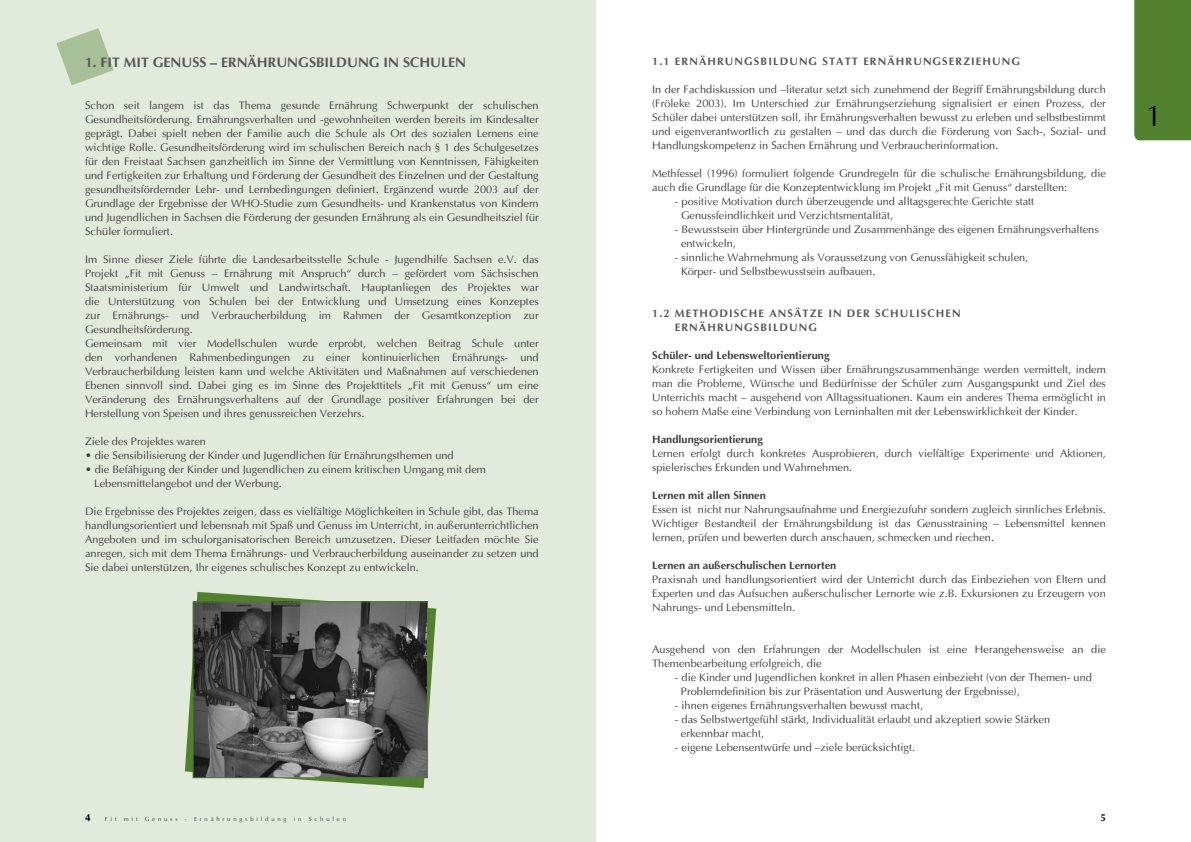
<style>
.page{position:relative;width:1191px;height:842px;background:#fff}
.page>*{position:absolute;margin:0;border:0;box-sizing:border-box;transform-origin:0 0}
.t1{font:30px "Ottawa Plain";color:#000}
.t2{font:700 14px "Ottawa";color:#58585a}
.t3{font:11px/14px "Ottawa Plain";color:#3e3d40}
.t4{font:700 11px "Ottawa";color:#3e3d40}
.t5{font:700 11px "Ottawa";letter-spacing:.1em;color:#58585a}
.t6{font:700 10px "Ottawa";color:#000}
.t7{font:6px "Ottawa Plain";letter-spacing:.46em;color:#3e3d40}
</style>
<div class="page">
<div style="left:1134px;top:0;width:57px;height:140px;background:#52812e"></div>
<div style="left:0;top:0;width:595px;height:842px;background:#e2eadb"></div>
<svg style="left:56px;top:28px;width:58px;height:57px"></svg>
<svg style="left:185px;top:592px;width:251px;height:196px"></svg>
<img style="left:195px;top:604px;width:231px;height:172px">
<div style="left:193px;top:602px;width:235px;height:176px;border:1px solid #52812e"></div>
<p class="t2" style="left:85px;top:54px;width:48px">1. Fit mit</p>
<p class="t2" style="left:153px;top:54px;width:21px">Genuss</p>
<p class="t2" style="left:210px;top:54px;width:29px">– Ernährungsbildung</p>
<p class="t2" style="left:384px;top:54px;width:46px">in Schulen</p>
<p class="t3" style="left:85px;top:99px;width:455px;text-align:justify">Schon seit langem ist das Thema gesunde Ernährung Schwerpunkt der schulischen Gesundheitsförderung. Ernährungsverhalten und -gewohnheiten werden bereits im Kindesalter geprägt. Dabei spielt neben der Familie auch die Schule als Ort des sozialen Lernens eine wichtige Rolle. Gesundheitsförderung wird im schulischen Bereich nach § 1 des Schulgesetzes für den Freistaat Sachsen ganzheitlich im Sinne der Vermittlung von Kenntnissen, Fähigkeiten und Fertigkeiten zur Erhaltung und Förderung der Gesundheit des Einzelnen und der Gestaltung gesundheitsfördernder Lehr- und Lernbedingungen definiert. Ergänzend wurde 2003 auf der Grundlage der Ergebnisse der WHO-Studie zum Gesundheits- und Krankenstatus von Kindern und Jugendlichen in Sachsen die Förderung der gesunden Ernährung als ein Gesundheitsziel für Schüler formuliert.</p>
<p class="t3" style="left:85px;top:253px;width:455px">Im Sinne dieser Ziele führte die Landesarbeitsstelle Schule - Jugendhilfe Sachsen e.V. das Projekt „Fit mit Genuss – Ernährung mit Anspruch“ durch – gefördert vom Sächsischen Staatsministerium für Umwelt und Landwirtschaft. Hauptanliegen des Projektes war die Unterstützung von Schulen bei der Entwicklung und Umsetzung eines Konzeptes zur Ernährungs- und Verbraucherbildung im Rahmen der Gesamtkonzeption zur Gesundheitsförderung.<br>Gemeinsam mit vier Modellschulen wurde erprobt, welchen Beitrag Schule unter den vorhandenen Rahmenbedingungen zu einer kontinuierlichen Ernährungs- und Verbraucherbildung leisten kann und welche Aktivitäten und Maßnahmen auf verschiedenen Ebenen sinnvoll sind. Dabei ging es im Sinne des Projekttitels „Fit mit Genuss“ um eine Veränderung des Ernährungsverhaltens auf der Grundlage positiver Erfahrungen bei der Herstellung von Speisen und ihres genussreichen Verzehrs.</p>
<p class="t3" style="left:85px;top:435px;width:122px">Ziele des Projektes waren</p>
<p class="t3" style="left:85px;top:449px;width:370px">• die Sensibilisierung der Kinder und Jugendlichen für Ernährungsthemen und</p>
<p class="t3" style="left:94px;top:463px;width:393px;text-indent:-9px">• die Befähigung der Kinder und Jugendlichen zu einem kritischen Umgang mit dem<br>Lebensmittelangebot und der Werbung.</p>
<p class="t3" style="left:85px;top:505px;width:455px;text-align:justify">Die Ergebnisse des Projektes zeigen, dass es vielfältige Möglichkeiten in Schule gibt, das Thema handlungsorientiert und lebensnah mit Spaß und Genuss im Unterricht, in außerunterrichtlichen Angeboten und im schulorganisatorischen Bereich umzusetzen. Dieser Leitfaden möchte Sie anregen, sich mit dem Thema Ernährungs- und Verbraucherbildung auseinander zu setzen und Sie dabei unterstützen, Ihr eigenes schulisches Konzept zu entwickeln.</p>
<p class="t6" style="left:85px;top:811px;width:7px">4</p>
<p class="t7" style="left:105px;top:816px;width:243px">Fit mit Genuss - Ernährungsbildung in Schulen</p>
<p class="t5" style="left:652px;top:54px;width:369px">1.1 ERNÄHRUNGSBILDUNG STATT ERNÄHRUNGSERZIEHUNG</p>
<p class="t3" style="left:652px;top:82px;width:455px;text-align:justify">In der Fachdiskussion und –literatur setzt sich zunehmend der Begriff Ernährungsbildung durch (Fröleke 2003). Im Unterschied zur Ernährungserziehung signalisiert er einen Prozess, der Schüler dabei unterstützen soll, ihr Ernährungsverhalten bewusst zu erleben und selbstbestimmt und eigenverantwortlich zu gestalten – und das durch die Förderung von Sach-, Sozial- und Handlungskompetenz in Sachen Ernährung und Verbraucherinformation.</p>
<p class="t3" style="left:652px;top:166px;width:455px">Methfessel (1996) formuliert folgende Grundregeln für die schulische Ernährungsbildung, die auch die Grundlage für die Konzeptentwicklung im Projekt „Fit mit Genuss“ darstellten:</p>
<p class="t3" style="left:681px;top:194px;width:355px;text-indent:-6px">- positive Motivation durch überzeugende und alltagsgerechte Gerichte statt<br>Genussfeindlichkeit und Verzichtsmentalität,</p>
<p class="t3" style="left:681px;top:222px;width:419px;text-indent:-6px">- Bewusstsein über Hintergründe und Zusammenhänge des eigenen Ernährungsverhaltens entwickeln,</p>
<p class="t3" style="left:681px;top:250px;width:349px;text-indent:-6px">- sinnliche Wahrnehmung als Voraussetzung von Genussfähigkeit schulen,<br>Körper- und Selbstbewusstsein aufbauen.</p>
<p class="t5" style="left:652px;top:306px;width:42px">1.2 Meth</p>
<p class="t5" style="left:709px;top:306px;width:18px">odis</p>
<p class="t5" style="left:740px;top:306px;width:46px">che Ansätze</p>
<p class="t5" style="left:828px;top:306px;width:27px">in der</p>
<p class="t5" style="left:875px;top:306px;width:24px">schulis</p>
<p class="t5" style="left:927px;top:306px;width:18px">chen</p>
<p class="t5" style="left:675px;top:320px;width:16px">Ernährungsbildung</p>
<p class="t4" style="left:652px;top:348px;width:179px">Schüler- und Lebensweltorientierung</p>
<p class="t3" style="left:652px;top:362px;width:455px;text-align:justify">Konkrete Fertigkeiten und Wissen über Ernährungszusammenhänge werden vermittelt, indem man die Probleme, Wünsche und Bedürfnisse der Schüler zum Ausgangspunkt und Ziel des Unterrichts macht – ausgehend von Alltagssituationen. Kaum ein anderes Thema ermöglicht in so hohem Maße eine Verbindung von Lerninhalten mit der Lebenswirklichkeit der Kinder.</p>
<p class="t4" style="left:652px;top:432px;width:112px">Handlungsorientierung</p>
<p class="t3" style="left:652px;top:446px;width:455px">Lernen erfolgt durch konkretes Ausprobieren, durch vielfältige Experimente und Aktionen, spielerisches Erkunden und Wahrnehmen.</p>
<p class="t4" style="left:652px;top:488px;width:115px">Lernen mit allen Sinnen</p>
<p class="t3" style="left:652px;top:502px;width:455px;text-align:justify">Essen ist nicht nur Nahrungsaufnahme und Energiezufuhr sondern zugleich sinnliches Erlebnis.<br>Wichtiger Bestandteil der Ernährungsbildung ist das Genusstraining – Lebensmittel kennen lernen, prüfen und bewerten durch anschauen, schmecken und riechen.</p>
<p class="t4" style="left:652px;top:558px;width:186px">Lernen an außerschulischen Lernorten</p>
<p class="t3" style="left:652px;top:572px;width:455px;text-align:justify">Praxisnah und handlungsorientiert wird der Unterricht durch das Einbeziehen von Eltern und Experten und das Aufsuchen außerschulischer Lernorte wie z.B. Exkursionen zu Erzeugern von Nahrungs- und Lebensmitteln.</p>
<p class="t3" style="left:652px;top:642px;width:455px">Ausgehend von den Erfahrungen der Modellschulen ist eine Herangehensweise an die<br>Themenbearbeitung erfolgreich, die</p>
<p class="t3" style="left:681px;top:670px;width:412px;text-indent:-6px">- die Kinder und Jugendlichen konkret in allen Phasen einbezieht (von der Themen- und<br>Problemdefinition bis zur Präsentation und Auswertung der Ergebnisse),</p>
<p class="t3" style="left:675px;top:698px;width:250px">- ihnen eigenes Ernährungsverhalten bewusst macht,</p>
<p class="t3" style="left:681px;top:712px;width:371px;text-indent:-6px">- das Selbstwertgefühl stärkt, Individualität erlaubt und akzeptiert sowie Stärken erkennbar macht,</p>
<p class="t3" style="left:675px;top:740px;width:242px">- eigene Lebensentwürfe und –ziele berücksichtigt.</p>
<p class="t6" style="left:1100px;top:811px;width:7px">5</p>
<h1 class="t1" style="left:1145px;top:98px;width:18px">1</h1>
</div>
